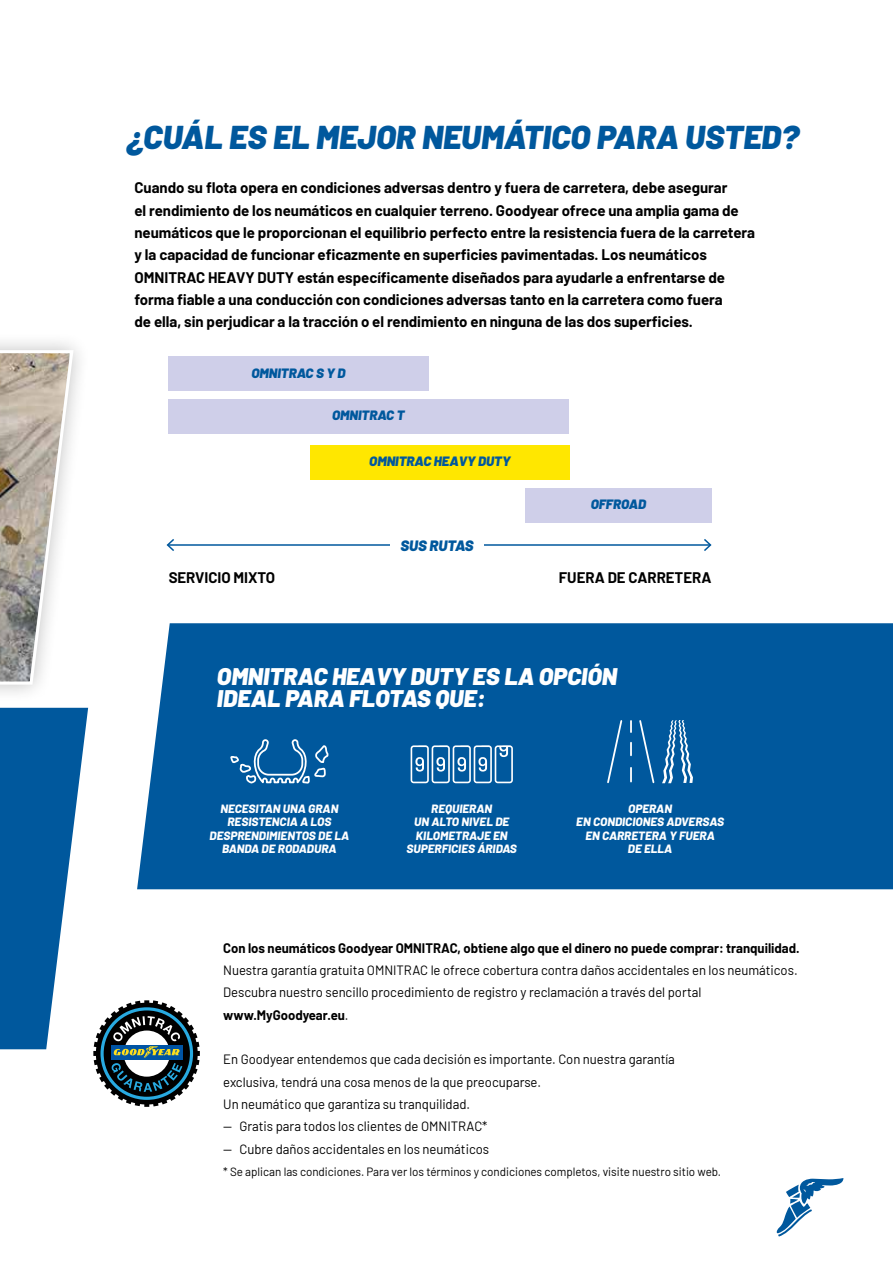
<style>
.page{position:relative;width:893px;height:1263px;background:#fff}
.page>*{position:absolute;margin:0;border:0;box-sizing:border-box;transform-origin:0 0}
.t1{font:italic 900 33px "Barlow";color:#00589d}
.t2{font:italic 900 24px/22.4px "Barlow";color:#fff}
.t3{font:700 15px/22.4px "Barlow";color:#000}
.t4{font:italic 900 15px "Barlow";color:#00589d}
.t5{font:13.5px/22.4px "Barlow";color:#000}
.t6{font:700 13.5px "Barlow";color:#000}
.t7{font:italic 900 13.5px "Barlow";color:#00589d}
.t8{font:italic 800 12px/13.5px "Barlow";color:#fff;text-align:center}
.t9{font:12px "Barlow";color:#000}
.s1{font-weight:700}
</style>
<div class="page">
<svg style="left:777px;top:1178px;width:66px;height:58px"></svg>
<div style="left:0;top:331px;width:91px;height:373px;background:#000;opacity:.25"></div>
<svg style="left:0;top:349px;width:75px;height:337px"></svg>
<hr style="left:168px;top:544px;width:542px;height:2px;background:#00589d">
<svg style="left:702px;top:539px;width:10px;height:12px"></svg>
<svg style="left:166px;top:539px;width:10px;height:12px"></svg>
<div style="left:168px;top:400px;width:400px;height:34px;background:#cfcfe9"></div>
<div style="left:390px;top:536px;width:94px;height:18px;background:#fff"></div>
<div style="left:525px;top:489px;width:186px;height:34px;background:#cfcfe9"></div>
<div style="left:168px;top:356px;width:261px;height:34px;background:#cfcfe9"></div>
<div style="left:310px;top:446px;width:260px;height:34px;background:#ffe700"></div>
<svg style="left:0;top:708px;width:200px;height:399px"></svg>
<div style="left:137px;top:623px;width:756px;height:266px;background:#00589d"></div>
<svg style="left:606px;top:719px;width:17px;height:65px"></svg>
<svg style="left:638px;top:719px;width:18px;height:65px"></svg>
<svg style="left:630px;top:721px;width:2px;height:11px"></svg>
<svg style="left:630px;top:743px;width:2px;height:12px"></svg>
<svg style="left:630px;top:768px;width:2px;height:13px"></svg>
<svg style="left:662px;top:720px;width:31px;height:63px;background:#4484b7"></svg>
<svg style="left:229px;top:728px;width:101px;height:98px;background:#1465a4"></svg>
<svg style="left:411px;top:745px;width:102px;height:38px;background:#4987b8"></svg>
<h1 class="t1" style="left:126px;top:112px;width:674px">¿CUÁL ES EL MEJOR NEUMÁTICO PARA USTED?</h1>
<p class="t3" style="left:134px;top:176px;width:622px">Cuando su flota opera en condiciones adversas dentro y fuera de carretera, debe asegurar<br>el rendimiento de los neumáticos en cualquier terreno. Goodyear ofrece una amplia gama de neumáticos que le proporcionan el equilibrio perfecto entre la resistencia fuera de la carretera y la capacidad de funcionar eficazmente en superficies pavimentadas. Los neumáticos OMNITRAC HEAVY DUTY están específicamente diseñados para ayudarle a enfrentarse de forma fiable a una conducción con condiciones adversas tanto en la carretera como fuera<br>de ella, sin perjudicar a la tracción o el rendimiento en ninguna de las dos superficies.</p>
<p class="t7" style="left:251px;top:363px;width:96px">OMNITRAC S Y D</p>
<p class="t7" style="left:332px;top:405px;width:74px">OMNITRAC T</p>
<p class="t7" style="left:369px;top:451px;width:143px">OMNITRAC HEAVY DUTY</p>
<p class="t4" style="left:400px;top:534px;width:75px">SUS RUTAS</p>
<p class="t7" style="left:591px;top:494px;width:57px">OFFROAD</p>
<p class="t3" style="left:169px;top:565px;width:108px">SERVICIO MIXTO</p>
<p class="t3" style="left:559px;top:565px;width:154px">FUERA DE CARRETERA</p>
<h2 class="t2" style="left:217px;top:663px;width:402px">OMNITRAC HEAVY DUTY ES LA OPCIÓN<br>IDEAL PARA FLOTAS QUE:</h2>
<p class="t8" style="left:210px;top:801px;width:141px">NECESITAN UNA GRAN<br>RESISTENCIA A LOS<br>DESPRENDIMIENTOS DE LA<br>BANDA DE RODADURA</p>
<p class="t8" style="left:407px;top:801px;width:112px">REQUIERAN<br>UN ALTO NIVEL DE<br>KILOMETRAJE EN<br>SUPERFICIES ÁRIDAS</p>
<p class="t8" style="left:576px;top:801px;width:149px">OPERAN<br>EN CONDICIONES ADVERSAS<br>EN CARRETERA Y FUERA<br>DE ELLA</p>
<p class="t6" style="left:223px;top:938px;width:578px">Con los neumáticos Goodyear OMNITRAC, obtiene algo que el dinero no puede comprar: tranquilidad.</p>
<p class="t5" style="left:223px;top:958px;width:576px">Nuestra garantía gratuita OMNITRAC le ofrece cobertura contra daños accidentales en los neumáticos.<br>Descubra nuestro sencillo procedimiento de registro y reclamación a través del portal <span class="s1">www.MyGoodyear.eu</span>.</p>
<p class="t5" style="left:223px;top:1047px;width:453px">En Goodyear entendemos que cada decisión es importante. Con nuestra garantía exclusiva, tendrá una cosa menos de la que preocuparse.<br>Un neumático que garantiza su tranquilidad.</p>
<p class="t5" style="left:223px;top:1114px;width:266px">— Gratis para todos los clientes de OMNITRAC*</p>
<p class="t5" style="left:223px;top:1136px;width:267px">— Cubre daños accidentales en los neumáticos</p>
<p class="t9" style="left:223px;top:1163px;width:499px">* Se aplican las condiciones. Para ver los términos y condiciones completos, visite nuestro sitio web.</p>
</div>
